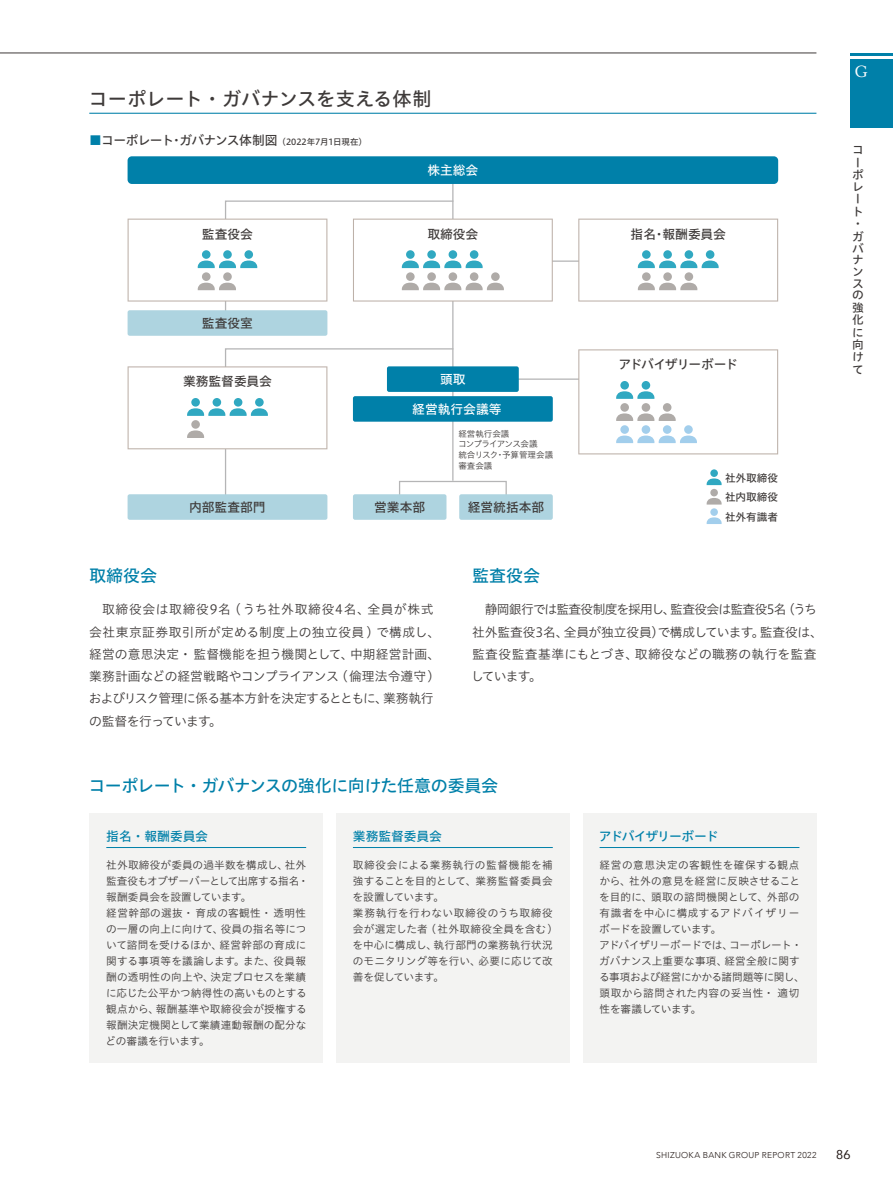
<style>
.page{position:relative;width:893px;height:1191px;background:#fff}
.page>*{position:absolute;margin:0;border:0;box-sizing:border-box;transform-origin:0 0}
.t1{font:19.2px "Hiragino UD Sans Std W5 90 msp RKSJ H";letter-spacing:.005em;color:#3e3a39}
.t2{font:16.95px "Hiragino UD Sans Std W5 90 msp RKSJ H";letter-spacing:-.02em;color:#0080a9}
.t3{font:15.9px "Adobe Caslon Pro";color:#fff}
.t4{font:12.75px/22.4px "Hiragino UD Sans Std W3 90 msp RKSJ H";letter-spacing:.01em;color:#3e3a39}
.t5{font:12.75px/22.4px "Hiragino UD Sans Std W3 90 msp RKSJ H";letter-spacing:-.04em;color:#3e3a39}
.t6{font:12.75px "Hiragino UD Sans Std W5 90 msp RKSJ H";color:#3e3a39}
.t7{font:12.75px "Hiragino UD Sans Std W5 90 msp RKSJ H";letter-spacing:-.04em;color:#3e3a39}
.t8{font:12.75px "Hiragino UD Sans Std W5 90 msp RKSJ H";letter-spacing:-.015em;color:#0080a9}
.t9{font:12.75px "Hiragino UD Sans Std W5 90 msp RKSJ H";color:#fff}
.t10{font:12.75px "Hiragino UD Sans Std W5 90 msp RKSJ H";letter-spacing:-.075em;color:#3e3a39}
.t11{font:12.75px "Hiragino UD Sans Std W5 90 msp RKSJ H";letter-spacing:-.075em;color:#0080a9}
.t12{font:12.75px "Avenir";color:#231916}
.t13{font:11.7px/12.1px "Hiragino UD Sans Std W5 90 msp RKSJ H";color:#3e3a39}
.t14{font:10.65px/15.9px "Hiragino UD Sans Std W3 90 msp RKSJ H";letter-spacing:.015em;color:#3e3a39}
.t15{font:10.65px/19.5px "Hiragino UD Sans Std W5 90 msp RKSJ H";color:#3e3a39;text-align:justify}
.t16{font:8.55px/10.6px "Hiragino UD Sans Std W3 90 msp RKSJ H";color:#3e3a39}
.t17{font:300 8.55px "Avenir";letter-spacing:.035em;color:#231916}
.s1{color:#0080a9}
.s2{font-size:8.55px}
</style>
<div class="page">
<hr style="left:0;top:53px;width:816px;height:1px;background:#3e3a39">
<hr style="left:89px;top:113px;width:727px;height:1px;background:#0080a9">
<hr style="left:503px;top:378px;width:138px;height:2px;background:#b5b5b6">
<div style="left:399px;top:481px;width:108px;height:24px;border:1px solid #b5b5b6"></div>
<hr style="left:503px;top:260px;width:138px;height:2px;background:#b5b5b6">
<hr style="left:452px;top:165px;width:1px;height:316px;background:#b5b5b6">
<div style="left:128px;top:156px;width:650px;height:28px;background:#0080a9;border-radius:4px"></div>
<div style="left:387px;top:366px;width:132px;height:26px;background:#0080a9;border-radius:2px"></div>
<div style="left:353px;top:396px;width:200px;height:26px;background:#0080a9;border-radius:2px"></div>
<div style="left:128px;top:310px;width:199px;height:26px;background:#aed4e0;border-radius:2px"></div>
<div style="left:128px;top:494px;width:199px;height:26px;background:#aed4e0;border-radius:2px"></div>
<div style="left:353px;top:494px;width:93px;height:26px;background:#aed4e0;border-radius:2px"></div>
<div style="left:459px;top:494px;width:94px;height:26px;background:#aed4e0;border-radius:2px"></div>
<svg style="left:578px;top:349px;width:200px;height:105px"></svg>
<div style="left:710px;top:469px;width:8px;height:8px;background:#30a8c1;border-radius:50%"></div>
<svg style="left:707px;top:478px;width:15px;height:7px"></svg>
<div style="left:710px;top:489px;width:8px;height:7px;background:#afaba8;border-radius:50%"></div>
<svg style="left:707px;top:498px;width:15px;height:6px"></svg>
<div style="left:710px;top:508px;width:8px;height:8px;background:#a2ceec;border-radius:50%"></div>
<svg style="left:707px;top:517px;width:15px;height:7px"></svg>
<svg style="left:128px;top:347px;width:327px;height:158px"></svg>
<svg style="left:578px;top:219px;width:200px;height:82px"></svg>
<svg style="left:128px;top:200px;width:425px;height:112px"></svg>
<div style="left:336px;top:813px;width:234px;height:250px;background:#f3f3f2"></div>
<hr style="left:353px;top:847px;width:200px;height:1px;background:#0080a9">
<div style="left:583px;top:813px;width:233px;height:250px;background:#f3f3f2"></div>
<hr style="left:600px;top:847px;width:199px;height:1px;background:#0080a9">
<div style="left:89px;top:813px;width:234px;height:250px;background:#f3f3f2"></div>
<hr style="left:106px;top:847px;width:200px;height:1px;background:#0080a9">
<hr style="left:850px;top:53px;width:43px;height:2px;background:#0080a9">
<div style="left:850px;top:60px;width:43px;height:68px;background:#0080a9"></div>
<h1 class="t1" style="left:88px;top:92px;width:345px">コーポレート・ガバナンスを支える体制</h1>
<p class="t7" style="left:89px;top:136px;width:279px"><span class="s1">■</span>コーポレート・ガバナンス体制図<span class="s2">（2022年7月1日現在）</span></p>
<p class="t9" style="left:427px;top:166px;width:53px">株主総会</p>
<p class="t6" style="left:202px;top:229px;width:53px">監査役会</p>
<p class="t6" style="left:427px;top:229px;width:53px">取締役会</p>
<p class="t6" style="left:631px;top:229px;width:97px">指名・報酬委員会</p>
<p class="t6" style="left:202px;top:318px;width:53px">監査役室</p>
<p class="t6" style="left:183px;top:377px;width:90px">業務監督委員会</p>
<p class="t9" style="left:440px;top:374px;width:27px">頭取</p>
<p class="t9" style="left:412px;top:404px;width:91px">経営執行会議等</p>
<p class="t16" style="left:458px;top:429px;width:97px">経営執行会議<br>コンプライアンス会議<br>統合リスク・予算管理会議審査会議</p>
<p class="t6" style="left:189px;top:502px;width:78px">内部監査部門</p>
<p class="t6" style="left:374px;top:502px;width:53px">営業本部</p>
<p class="t6" style="left:468px;top:502px;width:78px">経営統括本部</p>
<p class="t10" style="left:618px;top:360px;width:121px">アドバイザリーボード</p>
<p class="t15" style="left:725px;top:469px;width:55px">社外取締役社内取締役社外有識者</p>
<h2 class="t2" style="left:89px;top:569px;width:70px">取締役会</h2>
<p class="t4" style="left:89px;top:600px;width:353px;text-indent:13px">取締役会は取締役9名（うち社外取締役4名、全員が株式会社東京証券取引所が定める制度上の独立役員）で構成し、経営の意思決定・監督機能を担う機関として、中期経営計画、業務計画などの経営戦略やコンプライアンス（倫理法令遵守）およびリスク管理に係る基本方針を決定するとともに、業務執行の監督を行っています。</p>
<h2 class="t2" style="left:472px;top:569px;width:70px">監査役会</h2>
<p class="t5" style="left:471px;top:600px;width:353px;text-indent:14px">静岡銀行では監査役制度を採用し、監査役会は監査役5名（うち社外監査役3名、全員が独立役員）で構成しています。監査役は、監査役監査基準にもとづき、取締役などの職務の執行を監査しています。</p>
<h2 class="t2" style="left:89px;top:779px;width:411px">コーポレート・ガバナンスの強化に向けた任意の委員会</h2>
<p class="t8" style="left:106px;top:831px;width:103px">指名・報酬委員会</p>
<p class="t14" style="left:106px;top:858px;width:205px">社外取締役が委員の過半数を構成し、社外監査役もオブザーバーとして出席する指名・報酬委員会を設置しています。<br>経営幹部の選抜・育成の客観性・透明性の一層の向上に向けて、役員の指名等について諮問を受けるほか、経営幹部の育成に関する事項等を議論します。また、役員報酬の透明性の向上や、決定プロセスを業績に応じた公平かつ納得性の高いものとする観点から、報酬基準や取締役会が授権する報酬決定機関として業績連動報酬の配分などの審議を行います。</p>
<p class="t8" style="left:353px;top:831px;width:90px">業務監督委員会</p>
<p class="t14" style="left:353px;top:858px;width:207px">取締役会による業務執行の監督機能を補強することを目的として、業務監督委員会を設置しています。<br>業務執行を行わない取締役のうち取締役会が選定した者（社外取締役全員を含む）を中心に構成し、執行部門の業務執行状況のモニタリング等を行い、必要に応じて改善を促しています。</p>
<p class="t11" style="left:599px;top:831px;width:121px">アドバイザリーボード</p>
<p class="t14" style="left:599px;top:858px;width:207px">経営の意思決定の客観性を確保する観点から、社外の意見を経営に反映させることを目的に、頭取の諮問機関として、外部の有識者を中心に構成するアドバイザリーボードを設置しています。<br>アドバイザリーボードでは、コーポレート・ガバナンス上重要な事項、経営全般に関する事項および経営にかかる諸問題等に関し、頭取から諮問された内容の妥当性・適切性を審議しています。</p>
<h3 class="t3" style="left:855px;top:62px;width:15px">G</h3>
<p class="t13" style="left:852px;top:145px;width:13px">コーポレート・ガバ</p>
<p class="t13" style="left:852px;top:255px;width:13px;text-align:justify">ナンスの強化に向けて</p>
<p class="t17" style="left:656px;top:1149px;width:162px">SHIZUOKA BANK GROUP REPORT 2022</p>
<p class="t12" style="left:836px;top:1146px;width:16px">86</p>
</div>
